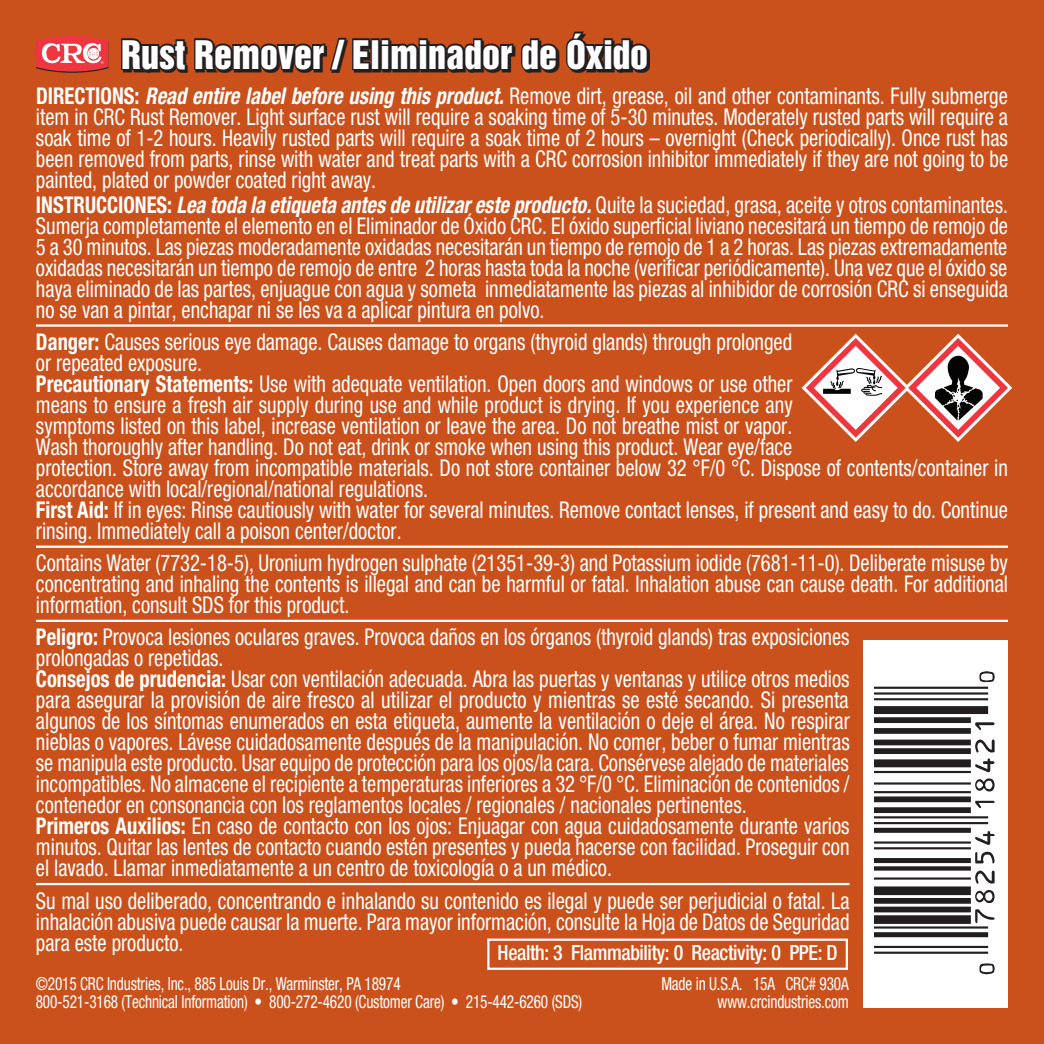
<style>
.page{position:relative;width:1044px;height:1044px;background:#cb511c}
.page>*{position:absolute;margin:0;border:0;box-sizing:border-box;transform-origin:0 0}
.t1{font:36px "Helvetica Inserat";color:#fff}
.t2{font:condensed 23.1px/21px "Helvetica Neue";color:#fff;text-align:justify;scale:.89 1}
.t3{font:500 condensed 21px "Helvetica Neue";letter-spacing:-.02em;color:#fff;scale:.95 1}
.t4{font:condensed 18px "Helvetica Neue";letter-spacing:-.01em;color:#fff;scale:.85 1}
.s1{font-weight:700}
.s2{font-weight:700;font-style:italic}
</style>
<div class="page">
<hr style="left:36px;top:324px;width:972px;height:3px;background:#fff">
<hr style="left:36px;top:546px;width:972px;height:2px;background:#fff">
<hr style="left:36px;top:620px;width:972px;height:2px;background:#fff">
<hr style="left:36px;top:883px;width:814px;height:2px;background:#fff">
<svg style="left:797px;top:324px;width:216px;height:118px"></svg>
<div style="left:863px;top:641px;width:144px;height:367px;background:#fff"></div>
<hr style="left:875px;top:952px;width:113px;height:2px;background:#231f20">
<hr style="left:875px;top:946px;width:113px;height:2px;background:#231f20">
<div style="left:875px;top:932px;width:113px;height:5px;background:#231f20"></div>
<hr style="left:875px;top:926px;width:113px;height:3px;background:#231f20">
<div style="left:875px;top:915px;width:96px;height:9px;background:#231f20"></div>
<div style="left:875px;top:907px;width:96px;height:5px;background:#231f20"></div>
<div style="left:875px;top:898px;width:96px;height:6px;background:#231f20"></div>
<div style="left:875px;top:886px;width:96px;height:9px;background:#231f20"></div>
<hr style="left:875px;top:877px;width:96px;height:3px;background:#231f20">
<div style="left:875px;top:866px;width:96px;height:5px;background:#231f20"></div>
<div style="left:875px;top:858px;width:96px;height:5px;background:#231f20"></div>
<hr style="left:875px;top:847px;width:96px;height:2px;background:#231f20">
<hr style="left:875px;top:841px;width:96px;height:3px;background:#231f20">
<div style="left:875px;top:828px;width:96px;height:5px;background:#231f20"></div>
<hr style="left:875px;top:822px;width:113px;height:2px;background:#231f20">
<hr style="left:875px;top:816px;width:113px;height:2px;background:#231f20">
<div style="left:875px;top:807px;width:96px;height:6px;background:#231f20"></div>
<div style="left:875px;top:796px;width:96px;height:6px;background:#231f20"></div>
<hr style="left:875px;top:791px;width:96px;height:2px;background:#231f20">
<hr style="left:875px;top:782px;width:96px;height:3px;background:#231f20">
<hr style="left:875px;top:771px;width:96px;height:2px;background:#231f20">
<div style="left:875px;top:759px;width:96px;height:8px;background:#231f20"></div>
<div style="left:875px;top:748px;width:96px;height:6px;background:#231f20"></div>
<div style="left:875px;top:740px;width:96px;height:5px;background:#231f20"></div>
<div style="left:875px;top:728px;width:96px;height:6px;background:#231f20"></div>
<div style="left:875px;top:717px;width:96px;height:6px;background:#231f20"></div>
<div style="left:875px;top:706px;width:113px;height:8px;background:#231f20"></div>
<hr style="left:875px;top:698px;width:113px;height:2px;background:#231f20">
<hr style="left:875px;top:692px;width:113px;height:3px;background:#231f20">
<hr style="left:875px;top:687px;width:113px;height:2px;background:#231f20">
<svg style="left:979px;top:963px;width:16px;height:11px"></svg>
<svg style="left:975px;top:909px;width:20px;height:14px"></svg>
<svg style="left:975px;top:890px;width:20px;height:13px"></svg>
<svg style="left:975px;top:870px;width:20px;height:14px"></svg>
<svg style="left:975px;top:851px;width:20px;height:12px"></svg>
<svg style="left:975px;top:831px;width:20px;height:14px"></svg>
<svg style="left:975px;top:801px;width:20px;height:7px"></svg>
<svg style="left:975px;top:739px;width:20px;height:53px"></svg>
<svg style="left:975px;top:722px;width:20px;height:8px"></svg>
<svg style="left:979px;top:671px;width:16px;height:11px"></svg>
<div style="left:487px;top:939px;width:361px;height:31px;border:2px solid #fff"></div>
<svg style="left:372px;top:38px;width:188px;height:35px"></svg>
<svg style="left:121px;top:37px;width:251px;height:36px"></svg>
<div style="left:371px;top:38px;width:9px;height:32px;border:3px solid #231f20"></div>
<div style="left:381px;top:44px;width:9px;height:26px;border:3px solid #231f20"></div>
<div style="left:381px;top:38px;width:9px;height:7px;border:3px solid #231f20"></div>
<svg style="left:389px;top:42px;width:30px;height:30px"></svg>
<div style="left:419px;top:44px;width:9px;height:26px;border:3px solid #231f20"></div>
<div style="left:419px;top:38px;width:9px;height:7px;border:3px solid #231f20"></div>
<svg style="left:427px;top:38px;width:132px;height:34px"></svg>
<svg style="left:566px;top:31px;width:84px;height:42px"></svg>
<svg style="left:36px;top:36px;width:72px;height:37px;background:#e86668"></svg>
<h1 class="t1" style="left:121px;top:33px;width:528px">Rust Remover / Eliminador de Óxido</h1>
<p class="t2" style="left:36px;top:85px;width:1094px"><span class="s1">DIRECTIONS:</span> <span class="s2">Read entire label before using this product.</span> Remove dirt, grease, oil and other contaminants. Fully submerge item in CRC Rust Remover. Light surface rust will require a soaking time of 5-30 minutes. Moderately rusted parts will require a soak time of 1-2 hours. Heavily rusted parts will require a soak time of 2 hours – overnight (Check periodically). Once rust has been removed from parts, rinse with water and treat parts with a CRC corrosion inhibitor immediately if they are not going to be painted, plated or powder coated right away.</p>
<p class="t2" style="left:36px;top:194px;width:1094px"><span class="s1">INSTRUCCIONES:</span> <span class="s2">Lea toda la etiqueta antes de utilizar este producto.</span> Quite la suciedad, grasa, aceite y otros contaminantes.<br>Sumerja completamente el elemento en el Eliminador de Óxido CRC. El óxido superficial liviano necesitará un tiempo de remojo de 5 a 30 minutos. Las piezas moderadamente oxidadas necesitarán un tiempo de remojo de 1 a 2 horas. Las piezas extremadamente oxidadas necesitarán un tiempo de remojo de entre 2 horas hasta toda la noche (verificar periódicamente). Una vez que el óxido se haya eliminado de las partes, enjuague con agua y someta inmediatamente las piezas al inhibidor de corrosión CRC si enseguida no se van a pintar, enchapar ni se les va a aplicar pintura en polvo.</p>
<p class="t2" style="left:36px;top:331px;width:1094px;text-align:left"><span class="s1">Danger:</span> Causes serious eye damage. Causes damage to organs (thyroid glands) through prolonged<br>or repeated exposure.<br><span class="s1">Precautionary Statements:</span> Use with adequate ventilation. Open doors and windows or use other<br>means to ensure a fresh air supply during use and while product is drying. If you experience any<br>symptoms listed on this label, increase ventilation or leave the area. Do not breathe mist or vapor.<br>Wash thoroughly after handling. Do not eat, drink or smoke when using this product. Wear eye/face<br>protection. Store away from incompatible materials. Do not store container below 32 °F/0 °C. Dispose of contents/container in accordance with local/regional/national regulations.<br><span class="s1">First Aid:</span> If in eyes: Rinse cautiously with water for several minutes. Remove contact lenses, if present and easy to do. Continue rinsing. Immediately call a poison center/doctor.</p>
<p class="t2" style="left:36px;top:552px;width:1094px">Contains Water (7732-18-5), Uronium hydrogen sulphate (21351-39-3) and Potassium iodide (7681-11-0). Deliberate misuse by concentrating and inhaling the contents is illegal and can be harmful or fatal. Inhalation abuse can cause death. For additional information, consult SDS for this product.</p>
<p class="t2" style="left:36px;top:627px;width:916px;text-align:left"><span class="s1">Peligro:</span> Provoca lesiones oculares graves. Provoca daños en los órganos (thyroid glands) tras exposiciones prolongadas o repetidas.<br><span class="s1">Consejos de prudencia:</span> Usar con ventilación adecuada. Abra las puertas y ventanas y utilice otros medios para asegurar la provisión de aire fresco al utilizar el producto y mientras se esté secando. Si presenta algunos de los síntomas enumerados en esta etiqueta, aumente la ventilación o deje el área. No respirar nieblas o vapores. Lávese cuidadosamente después de la manipulación. No comer, beber o fumar mientras se manipula este producto. Usar equipo de protección para los ojos/la cara. Consérvese alejado de materiales incompatibles. No almacene el recipiente a temperaturas inferiores a 32 °F/0 °C. Eliminación de contenidos / contenedor en consonancia con los reglamentos locales / regionales / nacionales pertinentes.<br><span class="s1">Primeros Auxilios:</span> En caso de contacto con los ojos: Enjuagar con agua cuidadosamente durante varios minutos. Quitar las lentes de contacto cuando estén presentes y pueda hacerse con facilidad. Proseguir con el lavado. Llamar inmediatamente a un centro de toxicología o a un médico.</p>
<p class="t2" style="left:36px;top:890px;width:916px">Su mal uso deliberado, concentrando e inhalando su contenido es ilegal y puede ser perjudicial o fatal. La inhalación abusiva puede causar la muerte. Para mayor información, consulte la Hoja de Datos de Seguridad para este producto.</p>
<p class="t4" style="left:36px;top:973px;width:431px">©2015 CRC Industries, Inc., 885 Louis Dr., Warminster, PA 18974</p>
<p class="t4" style="left:661px;top:973px;width:222px">Made in U.S.A. 15A CRC# 930A</p>
<p class="t4" style="left:36px;top:991px;width:644px">800-521-3168 (Technical Information) • 800-272-4620 (Customer Care) • 215-442-6260 (SDS)</p>
<p class="t4" style="left:718px;top:991px;width:156px">www.crcindustries.com</p>
<p class="t3" style="left:498px;top:940px;width:359px">Health: 3 Flammability: 0 Reactivity: 0 PPE: D</p>
</div>
